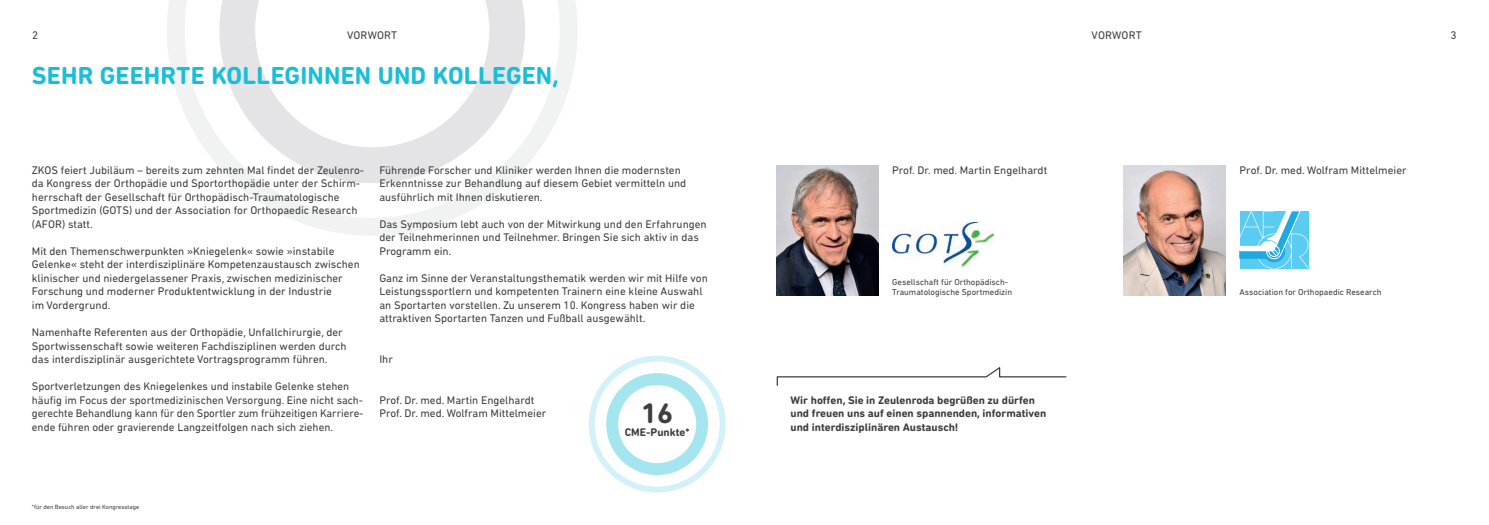
<style>
.page{position:relative;width:1489px;height:525px;background:#fff}
.page>*{position:absolute;margin:0;border:0;box-sizing:border-box;transform-origin:0 0}
.t1{font:700 28.75px "DIN Next Rounded LT Pro";color:#3e3e3f}
.t2{font:700 25px "DIN Next Rounded LT Pro";letter-spacing:.01em;color:#1cbed7}
.t3{font:11.25px/13.5px "DIN Next Rounded LT Pro";color:#3e3e3f}
.t4{font:700 11.25px/13.5px "DIN Next Rounded LT Pro";color:#3e3e3f}
.t5{font:8.75px/10.5px "DIN Next Rounded LT Pro";color:#3e3e3f}
.t6{font:6.25px "DIN Next Rounded LT Pro";color:#3e3e3f}
</style>
<div class="page">
<svg style="left:167px;top:0;width:410px;height:235px"></svg>
<svg style="left:219px;top:0;width:306px;height:183px"></svg>
<svg style="left:776px;top:367px;width:291px;height:19px"></svg>
<div style="left:588px;top:355px;width:137px;height:137px;border:6px solid #1cbed7;border-radius:50%"></div>
<div style="left:606px;top:373px;width:102px;height:102px;border:12px solid #1cbed7;border-radius:50%"></div>
<img style="left:1123px;top:166px;width:102px;height:129px">
<img style="left:776px;top:166px;width:102px;height:129px">
<svg style="left:1239px;top:210px;width:69px;height:58px;background:#74d1f1"></svg>
<img style="left:892px;top:223px;width:103px;height:44px">
<p class="t3" style="left:32px;top:28px;width:8px">2</p>
<p class="t3" style="left:1450px;top:28px;width:8px">3</p>
<h2 class="t2" style="left:32px;top:61px;width:528px">SEHR GEEHRTE KOLLEGINNEN UND KOLLEGEN,</h2>
<p class="t3" style="left:347px;top:28px;width:52px">VORWORT</p>
<p class="t3" style="left:1091px;top:28px;width:52px">VORWORT</p>
<p class="t3" style="left:32px;top:163px;width:334px">ZKOS feiert Jubiläum – bereits zum zehnten Mal findet der Zeulenro&shy;da Kongress der Orthopädie und Sportorthopädie unter der Schirm&shy;herrschaft der Gesellschaft für Orthopädisch-Traumatologische Sportmedizin (GOTS) und der Association for Orthopaedic Research (AFOR) statt.</p>
<p class="t3" style="left:32px;top:244px;width:329px">Mit den Themenschwerpunkten »Kniegelenk« sowie »instabile Gelenke« steht der interdisziplinäre Kompetenzaustausch zwischen klinischer und niedergelassener Praxis, zwischen medizinischer Forschung und moderner Produktentwicklung in der Industrie<br>im Vordergrund.</p>
<p class="t3" style="left:32px;top:325px;width:316px">Namenhafte Referenten aus der Orthopädie, Unfallchirurgie, der<br>Sportwissenschaft sowie weiteren Fachdisziplinen werden durch das interdisziplinär ausgerichtete Vortragsprogramm führen.</p>
<p class="t3" style="left:32px;top:379px;width:333px">Sportverletzungen des Kniegelenkes und instabile Gelenke stehen häufig im Focus der sportmedizinischen Versorgung. Eine nicht sach&shy;gerechte Behandlung kann für den Sportler zum frühzeitigen Karriere&shy;ende führen oder gravierende Langzeitfolgen nach sich ziehen.</p>
<p class="t3" style="left:379px;top:163px;width:308px">Führende Forscher und Kliniker werden Ihnen die modernsten<br>Erkenntnisse zur Behandlung auf diesem Gebiet vermitteln und ausführlich mit Ihnen diskutieren.</p>
<p class="t3" style="left:379px;top:217px;width:329px">Das Symposium lebt auch von der Mitwirkung und den Erfahrungen der Teilnehmerinnen und Teilnehmer. Bringen Sie sich aktiv in das<br>Programm ein.</p>
<p class="t3" style="left:379px;top:271px;width:330px">Ganz im Sinne der Veranstaltungsthematik werden wir mit Hilfe von Leistungssportlern und kompetenten Trainern eine kleine Auswahl an Sportarten vorstellen. Zu unserem 10. Kongress haben wir die attraktiven Sportarten Tanzen und Fußball ausgewählt.</p>
<p class="t3" style="left:379px;top:352px;width:15px">Ihr</p>
<p class="t3" style="left:379px;top:392px;width:168px">Prof. Dr. med. Martin Engelhardt<br>Prof. Dr. med. Wolfram Mittelmeier</p>
<h1 class="t1" style="left:641px;top:396px;width:33px">16</h1>
<p class="t4" style="left:624px;top:425px;width:66px">CME-Punkte*</p>
<p class="t6" style="left:32px;top:503px;width:109px">*für den Besuch aller drei Kongresstage</p>
<p class="t3" style="left:892px;top:163px;width:156px">Prof. Dr. med. Martin Engelhardt</p>
<p class="t3" style="left:1239px;top:163px;width:168px">Prof. Dr. med. Wolfram Mittelmeier</p>
<p class="t5" style="left:892px;top:276px;width:121px">Gesellschaft für Orthopädisch-<br>Traumatologische Sportmedizin</p>
<p class="t4" style="left:790px;top:393px;width:257px">Wir hoffen, Sie in Zeulenroda begrüßen zu dürfen und freuen uns auf einen spannenden, informativen und interdisziplinären Austausch!</p>
<p class="t5" style="left:1239px;top:287px;width:143px">Association for Orthopaedic Research</p>
</div>
